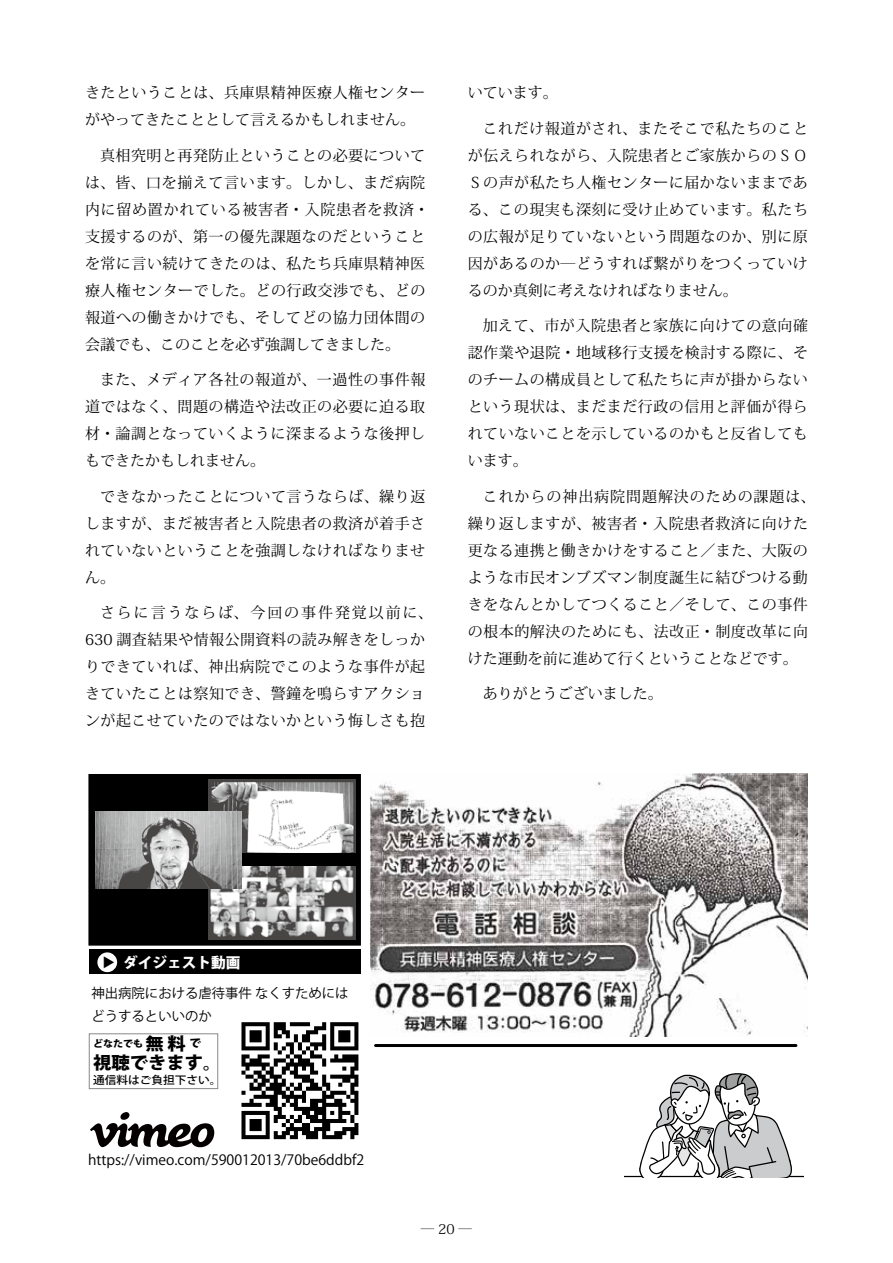
<style>
.page{position:relative;width:893px;height:1263px;background:#fff}
.page>*{position:absolute;margin:0;border:0;box-sizing:border-box;transform-origin:0 0}
.t1{font:800 17.25px "Koz Go Pr 6 N";color:#000;scale:1.06 1}
.t2{font:15px/27px "Koz Min Pr 6 N";letter-spacing:.035em;color:#000;text-align:justify}
.t3{font:15px/27px "Koz Min Pr 6 N";color:#000}
.t4{font:800 14.7px "Koz Go Pr 6 N";color:#fff}
.t5{font:14.1px "Koz Go Pr 6 N";color:#000}
.t6{font:13.5px "Koz Min Pr 6 N";color:#000}
.t7{font:13.35px/23.4px "Koz Go Pr 6 N";color:#000}
.t8{font:800 12.6px "Koz Go Pr 6 N";color:#000}
.t9{font:500 10.95px "Koz Go Pr 6 N";color:#000;scale:1.06 1}
.t10{font:800 9.45px "Koz Go Pr 6 N";color:#000;scale:1.06 1}
.s1{font-size:17.25px}
.s2{font-size:10.95px}
</style>
<div class="page">
<svg style="left:90px;top:1112px;width:124px;height:35px"></svg>
<div style="left:89px;top:950px;width:272px;height:24px;background:#000"></div>
<div style="left:97px;top:952px;width:20px;height:20px;background:#fff;border-radius:50%"></div>
<div style="left:89px;top:1033px;width:129px;height:56px;border:1px solid #898989"></div>
<svg style="left:241px;top:1022px;width:117px;height:117px"></svg>
<div style="left:91px;top:776px;width:268px;height:167px;background:#000"></div>
<div style="left:88px;top:774px;width:273px;height:172px;border:4px solid #000"></div>
<img style="left:209px;top:780px;width:146px;height:160px">
<div style="left:174px;top:853px;width:183px;height:12px;background:#000"></div>
<img style="left:95px;top:811px;width:146px;height:77px">
<img style="left:371px;top:774px;width:437px;height:263px">
<hr style="left:376px;top:1044px;width:420px;height:3px;background:#000">
<svg style="left:625px;top:1073px;width:178px;height:105px"></svg>
<p class="t3" style="left:85px;top:80px;width:342px">きたということは、兵庫県精神医療人権センターがやってきたこととして言えるかもしれません。</p>
<p class="t2" style="left:85px;top:142px;width:345px;text-align:left;text-indent:15px">真相究明と再発防止ということの必要については、皆、口を揃えて言います。しかし、まだ病院内に留め置かれている被害者・入院患者を救済・支援するのが、第一の優先課題なのだということを常に言い続けてきたのは、私たち兵庫県精神医療人権センターでした。どの行政交渉でも、どの報道への働きかけでも、そしてどの協力団体間の会議でも、このことを必ず強調してきました。</p>
<p class="t2" style="left:85px;top:367px;width:342px;text-indent:15px">また、メディア各社の報道が、一過性の事件報道ではなく、問題の構造や法改正の必要に迫る取材・論調となっていくように深まるような後押しもできたかもしれません。</p>
<p class="t2" style="left:85px;top:483px;width:342px;text-indent:15px">できなかったことについて言うならば、繰り返しますが、まだ被害者と入院患者の救済が着手されていないということを強調しなければなりません。</p>
<p class="t2" style="left:85px;top:600px;width:349px;text-align:left;text-indent:15px">さらに言うならば、今回の事件発覚以前に、<br>630 調査結果や情報公開資料の読み解きをしっかりできていれば、神出病院でこのような事件が起きていたことは察知でき、警鐘を鳴らすアクションが起こせていたのではないかという悔しさも抱</p>
<p class="t2" style="left:468px;top:80px;width:91px">いています。</p>
<p class="t2" style="left:468px;top:115px;width:342px;text-indent:15px">これだけ報道がされ、またそこで私たちのことが伝えられながら、入院患者とご家族からのＳＯＳの声が私たち人権センターに届かないままである、この現実も深刻に受け止めています。私たちの広報が足りていないという問題なのか、別に原因があるのか―どうすれば繋がりをつくっていけるのか真剣に考えなければなりません。</p>
<p class="t2" style="left:468px;top:313px;width:342px;text-indent:15px">加えて、市が入院患者と家族に向けての意向確認作業や退院・地域移行支援を検討する際に、そのチームの構成員として私たちに声が掛からないという現状は、まだまだ行政の信用と評価が得られていないことを示しているのかもと反省してもいます。</p>
<p class="t2" style="left:468px;top:483px;width:349px;text-align:left;text-indent:15px">これからの神出病院問題解決のための課題は、繰り返しますが、被害者・入院患者救済に向けた更なる連携と働きかけをすること／また、大阪のような市民オンブズマン制度誕生に結びつける動きをなんとかしてつくること／そして、この事件の根本的解決のためにも、法改正・制度改革に向けた運動を前に進めて行くということなどです。</p>
<p class="t3" style="left:483px;top:681px;width:181px">ありがとうございました。</p>
<p class="t8" style="left:115px;top:956px;width:14px;rotate:90deg">▲</p>
<p class="t4" style="left:123px;top:954px;width:119px">ダイジェスト動画</p>
<p class="t7" style="left:92px;top:981px;width:259px">神出病院における虐待事件 なくすためにはどうするといいのか</p>
<p class="t10" style="left:93px;top:1038px;width:103px">どなたでも <span class="s1">無料</span><span class="s2">で</span></p>
<p class="t1" style="left:93px;top:1052px;width:123px">視聴できます。</p>
<p class="t9" style="left:93px;top:1073px;width:123px">通信料はご負担下さい。</p>
<p class="t5" style="left:88px;top:1152px;width:278px">https://vimeo.com/590012013/70be6ddbf2</p>
<p class="t6" style="left:421px;top:1222px;width:53px">― 20 ―</p>
</div>
